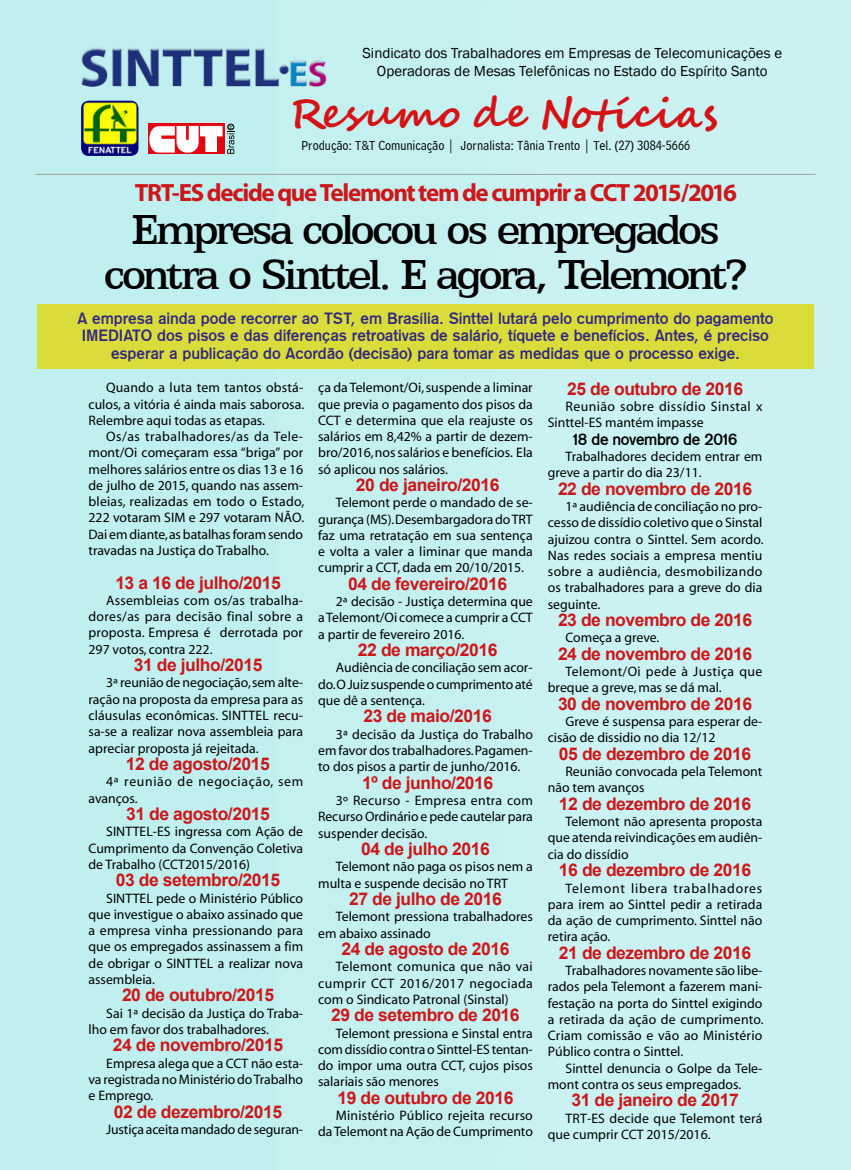
<style>
.page{position:relative;width:851px;height:1170px;background:#fff}
.page>*{position:absolute;margin:0;border:0;box-sizing:border-box;transform-origin:0 0}
.t1{font:500 47.5px/45px "Egyptian 505 BT";letter-spacing:-.07em;color:#000;text-align:center}
.t2{font:700 41px "Segoe Script";letter-spacing:.02em;color:#d51317}
.t3{font:700 25px "Myriad";letter-spacing:-.055em;color:#cd171a}
.t4{font:700 17.5px "Arial";letter-spacing:-.025em;color:#cd171a}
.t5{font:16.25px/17.5px "Gothic 725 BT Bold A";letter-spacing:-.005em;color:#312783;text-align:center}
.t6{font:16.25px "Gothic 725 BT Bold A";letter-spacing:-.025em;color:#000}
.t7{font:14.88px/17.9px "Franklin Gothic";color:#000;text-align:center}
.t8{font:13.75px/16.2px "Myriad";color:#000;text-align:justify}
.t9{font:13.75px "Bell Centennial BT Address";color:#000}
.t10{font:13.75px/16.2px "Myriad";letter-spacing:.03em;color:#000}
.t11{font:13.75px/16.2px "Myriad";letter-spacing:.025em;color:#000}
.t12{font:13.75px/16.2px "Myriad";letter-spacing:.045em;color:#000}
.s1{font-size:44.75px}
</style>
<div class="page">
<div style="left:0;top:0;width:841px;height:1169px;background:#c0efef"></div>
<div style="left:277px;top:0;width:573px;height:1169px;background:#c6f1f1"></div>
<div style="left:557px;top:0;width:293px;height:1169px;background:#caf2f2"></div>
<img style="left:81px;top:48px;width:246px;height:39px">
<div style="left:148px;top:123px;width:76px;height:31px;background:#e30613"></div>
<svg style="left:149px;top:125px;width:85px;height:29px"></svg>
<div style="left:227px;top:124px;width:7px;height:6px;border:1px solid #000;border-radius:50%"></div>
<img style="left:81px;top:101px;width:57px;height:55px">
<hr style="left:35px;top:174px;width:780px;height:1px;background:#a1a1a1">
<div style="left:37px;top:303px;width:776px;height:65px;background:#d9dc3b"></div>
<p class="t7" style="left:362px;top:45px;width:421px">Sindicato dos Trabalhadores em Empresas de Telecomunicações e<br>Operadoras de Mesas Telefônicas no Estado do Espírito Santo</p>
<h2 class="t2" style="left:289px;top:80px;width:430px">Resumo de Notícia<span class="s1">s</span></h2>
<p class="t9" style="left:301px;top:137px;width:390px">Produção: T&amp;T Comunicação | Jornalista: Tânia Trento | Tel. (27) 3084-5666</p>
<h3 class="t3" style="left:135px;top:180px;width:603px">TRT-ES decide que Telemont tem de cumprir a CCT 2015/2016</h3>
<h1 class="t1" style="left:104px;top:206px;width:645px">Empresa colocou os empregados contra o Sinttel. E agora, Telemont?</h1>
<p class="t5" style="left:77px;top:309px;width:697px">A empresa ainda pode recorrer ao TST, em Brasília. Sinttel lutará pelo cumprimento do pagamento<br>IMEDIATO dos pisos e das diferenças retroativas de salário, tíquete e benefícios. Antes, é preciso esperar a publicação do Acordão (decisão) para tomar as medidas que o processo exige.</p>
<p class="t8" style="left:88px;top:380px;width:217px;text-indent:18px">Quando a luta tem tantos obstá&shy;culos, a vitória é ainda mais saborosa.<br>Relembre aqui todas as etapas.</p>
<p class="t8" style="left:88px;top:429px;width:217px;text-indent:18px">Os/as trabalhadores/as da Tele&shy;mont/Oi começaram essa “briga” por melhores salários entre os dias 13 e 16 de julho de 2015, quando nas assem&shy;bleias, realizadas em todo o Estado, 222 votaram SIM e 297 votaram NÃO.<br>Dai em diante, as batalhas foram sendo travadas na Justiça do Trabalho.</p>
<p class="t4" style="left:115px;top:570px;width:167px">13 a 16 de julho/2015</p>
<p class="t8" style="left:88px;top:592px;width:216px;text-indent:18px">Assembleias com os/as trabalha&shy;dores/as para decisão final sobre a proposta. Empresa é derrotada por 297 votos, contra 222.</p>
<p class="t4" style="left:134px;top:652px;width:130px">31 de julho/2015</p>
<p class="t8" style="left:88px;top:675px;width:216px;text-indent:18px">3ª reunião de negociação, sem alte&shy;ração na proposta da empresa para as cláusulas econômicas. SINTTEL recu&shy;sa-se a realizar nova assembleia para apreciar proposta já rejeitada.</p>
<p class="t4" style="left:126px;top:751px;width:145px">12 de agosto/2015</p>
<p class="t12" style="left:88px;top:774px;width:216px;text-indent:18px">4ª reunião de negociação, sem avanços.</p>
<p class="t4" style="left:126px;top:801px;width:145px">31 de agosto/2015</p>
<p class="t8" style="left:88px;top:824px;width:216px;text-indent:18px">SINTTEL-ES ingressa com Ação de Cumprimento da Convenção Coletiva de Trabalho (CCT2015/2016)</p>
<p class="t4" style="left:116px;top:867px;width:166px">03 de setembro/2015</p>
<p class="t8" style="left:88px;top:890px;width:216px;text-indent:18px">SINTTEL pede o Ministério Público que investigue o abaixo assinado que a empresa vinha pressionando para que os empregados assinassem a fim de obrigar o SINTTEL a realizar nova assembleia.</p>
<p class="t4" style="left:122px;top:982px;width:154px">20 de outubro/2015</p>
<p class="t8" style="left:88px;top:1005px;width:216px;text-indent:18px">Sai 1ª decisão da Justiça do Traba&shy;lho em favor dos trabalhadores.</p>
<p class="t4" style="left:113px;top:1032px;width:172px">24 de novembro/2015</p>
<p class="t8" style="left:88px;top:1055px;width:216px;text-indent:18px">Empresa alega que a CCT não esta&shy;va registrada no Ministério do Trabalho e Emprego.</p>
<p class="t4" style="left:114px;top:1099px;width:170px">02 de dezembro/2015</p>
<p class="t8" style="left:106px;top:1121px;width:198px">Justiça aceita mandado de seguran-</p>
<p class="t8" style="left:318px;top:380px;width:216px">ça da Telemont/Oi, suspende a liminar que previa o pagamento dos pisos da CCT e determina que ela reajuste os salários em 8,42% a partir de dezem&shy;bro/2016, nos salários e benefícios. Ela só aplicou nos salários.</p>
<p class="t4" style="left:356px;top:472px;width:145px">20 de janeiro/2016</p>
<p class="t8" style="left:318px;top:495px;width:216px;text-indent:18px">Telemont perde o mandado de se&shy;gurança (MS). Desembargadora do TRT faz uma retratação em sua sentença e volta a valer a liminar que manda cumprir a CCT, dada em 20/10/2015.</p>
<p class="t4" style="left:348px;top:571px;width:161px">04 de fevereiro/2016</p>
<p class="t8" style="left:318px;top:594px;width:216px;text-indent:18px">2ª decisão - Justiça determina que a Telemont/Oi comece a cumprir a CCT a partir de fevereiro 2016.</p>
<p class="t4" style="left:358px;top:637px;width:141px">22 de março/2016</p>
<p class="t8" style="left:318px;top:660px;width:216px;text-indent:18px">Audiência de conciliação sem acor&shy;do.O Juiz suspende o cumprimento até que dê a sentença.</p>
<p class="t4" style="left:363px;top:704px;width:130px">23 de maio/2016</p>
<p class="t8" style="left:318px;top:726px;width:216px;text-indent:18px">3ª decisão da Justiça do Trabalho em favor dos trabalhadores. Pagamen&shy;to dos pisos a partir de junho/2016.</p>
<p class="t4" style="left:362px;top:770px;width:133px">1º de junho/2016</p>
<p class="t8" style="left:318px;top:792px;width:216px;text-indent:18px">3º Recurso - Empresa entra com Recurso Ordinário e pede cautelar para suspender decisão.</p>
<p class="t4" style="left:361px;top:836px;width:130px">04 de julho 2016</p>
<p class="t8" style="left:318px;top:859px;width:216px;text-indent:18px">Telemont não paga os pisos nem a multa e suspende decisão no TRT</p>
<p class="t4" style="left:349px;top:886px;width:154px">27 de julho de 2016</p>
<p class="t8" style="left:318px;top:909px;width:216px;text-indent:18px">Telemont pressiona trabalhadores em abaixo assinado</p>
<p class="t4" style="left:341px;top:936px;width:169px">24 de agosto de 2016</p>
<p class="t8" style="left:318px;top:959px;width:216px;text-indent:18px">Telemont comunica que não vai cumprir CCT 2016/2017 negociada com o Sindicato Patronal (Sinstal)</p>
<p class="t4" style="left:331px;top:1002px;width:190px">29 de setembro de 2016</p>
<p class="t8" style="left:318px;top:1025px;width:216px;text-indent:18px">Telemont pressiona e Sinstal entra com dissídio contra o Sinttel-ES tentan&shy;do impor uma outra CCT, cujos pisos salariais são menores</p>
<p class="t4" style="left:337px;top:1085px;width:178px">19 de outubro de 2016</p>
<p class="t8" style="left:318px;top:1107px;width:216px;text-align:right">Ministério Público rejeita recurso da Telemont na Ação de Cumprimento</p>
<p class="t4" style="left:567px;top:376px;width:178px">25 de outubro de 2016</p>
<p class="t10" style="left:547px;top:399px;width:216px;text-indent:18px">Reunião sobre dissídio Sinstal x<br>Sinttel-ES mantém impasse</p>
<p class="t6" style="left:572px;top:430px;width:166px">18 de novembro de 2016</p>
<p class="t8" style="left:547px;top:449px;width:216px;text-indent:18px">Trabalhadores decidem entrar em greve a partir do dia 23/11.</p>
<p class="t4" style="left:558px;top:476px;width:196px">22 de novembro de 2016</p>
<p class="t8" style="left:547px;top:499px;width:217px;text-indent:18px">1ª audiência de conciliação no pro&shy;cesso de dissídio coletivo que o Sinstal ajuizou contra o Sinttel. Sem acordo.<br>Nas redes sociais a empresa mentiu sobre a audiência, desmobilizando os trabalhadores para a greve do dia seguinte.</p>
<p class="t4" style="left:558px;top:607px;width:196px">23 de novembro de 2016</p>
<p class="t8" style="left:565px;top:630px;width:95px">Começa a greve.</p>
<p class="t4" style="left:558px;top:641px;width:196px">24 de novembro de 2016</p>
<p class="t11" style="left:547px;top:664px;width:216px;text-indent:18px">Telemont/Oi pede à Justiça que breque a greve, mas se dá mal.</p>
<p class="t4" style="left:558px;top:691px;width:196px">30 de novembro de 2016</p>
<p class="t8" style="left:547px;top:714px;width:216px;text-indent:18px">Greve é suspensa para esperar de&shy;cisão de dissidio no dia 12/12</p>
<p class="t4" style="left:559px;top:741px;width:194px">05 de dezembro de 2016</p>
<p class="t8" style="left:547px;top:764px;width:216px;text-indent:18px">Reunião convocada pela Telemont não tem avanços</p>
<p class="t4" style="left:559px;top:791px;width:194px">12 de dezembro de 2016</p>
<p class="t8" style="left:547px;top:814px;width:216px;text-indent:18px">Telemont não apresenta proposta que atenda reivindicações em audiên&shy;cia do dissídio</p>
<p class="t4" style="left:559px;top:857px;width:194px">16 de dezembro de 2016</p>
<p class="t8" style="left:547px;top:880px;width:216px;text-indent:18px">Telemont libera trabalhadores para irem ao Sinttel pedir a retirada da ação de cumprimento. Sinttel não retira ação.</p>
<p class="t4" style="left:559px;top:940px;width:194px">21 de dezembro de 2016</p>
<p class="t8" style="left:547px;top:962px;width:217px;text-indent:18px">Trabalhadores novamente são libe&shy;rados pela Telemont a fazerem mani&shy;festação na porta do Sinttel exigindo a retirada da ação de cumprimento.<br>Criam comissão e vão ao Ministério Público contra o Sinttel.</p>
<p class="t8" style="left:547px;top:1060px;width:216px;text-indent:18px">Sinttel denuncia o Golpe da Tele&shy;mont contra os seus empregados.</p>
<p class="t4" style="left:571px;top:1087px;width:169px">31 de janeiro de 2017</p>
<p class="t8" style="left:547px;top:1110px;width:216px;text-indent:18px">TRT-ES decide que Telemont terá que cumprir CCT 2015/2016.</p>
</div>
